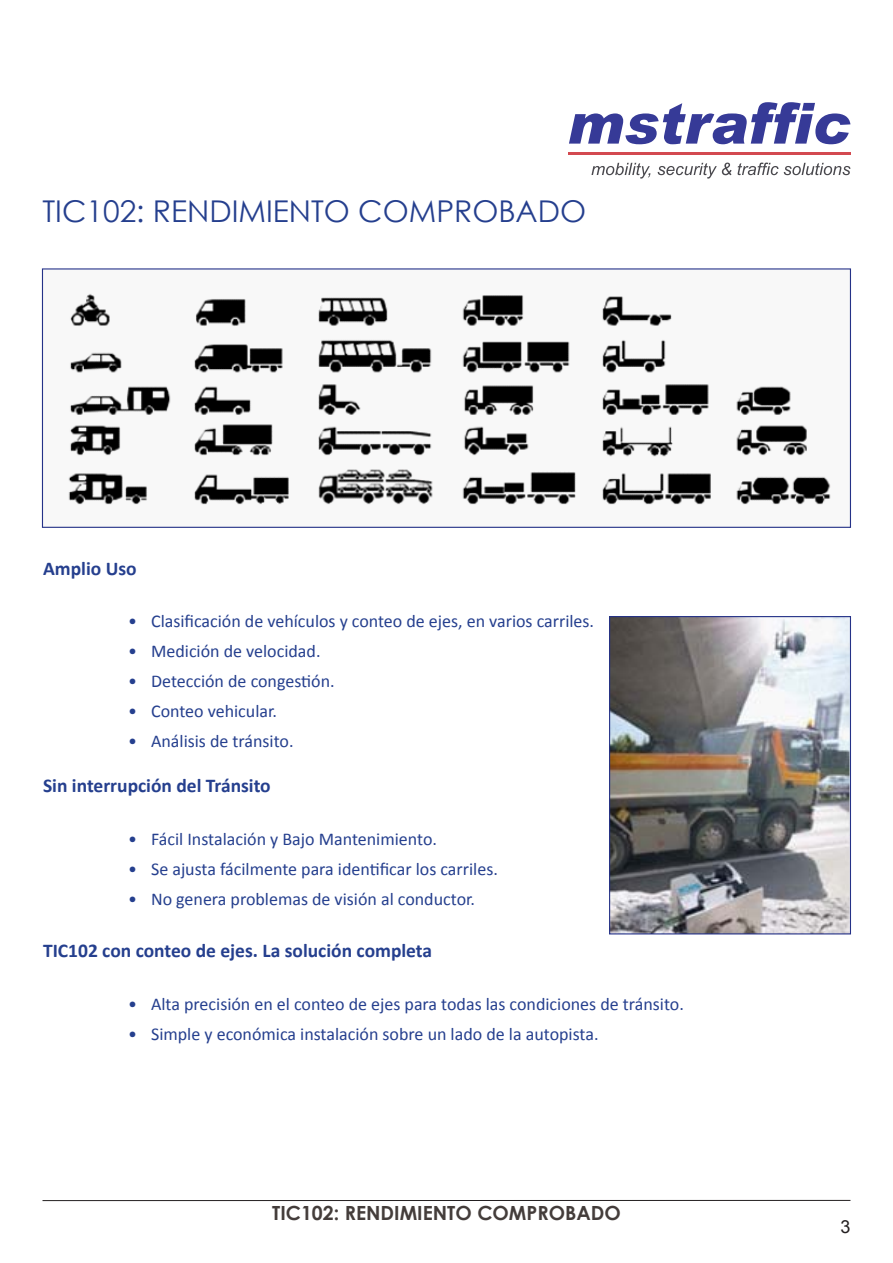
<style>
.page{position:relative;width:893px;height:1263px;background:#fff}
.page>*{position:absolute;margin:0;border:0;box-sizing:border-box;transform-origin:0 0}
.t1{font:30px "Century Gothic";color:#253f8e}
.t2{font:700 19.5px "Calibri";color:#253f8e}
.t3{font:700 19.5px "Century Gothic";color:#443d3b}
.t4{font:18px "Calibri";color:#253f8e}
.t5{font:18px "Arial";color:#231f20}
</style>
<div class="page">
<hr style="left:43px;top:1200px;width:807px;height:1px;background:#231f20">
<svg style="left:569px;top:102px;width:281px;height:42px"></svg>
<svg style="left:591px;top:163px;width:59px;height:16px"></svg>
<svg style="left:658px;top:163px;width:74px;height:16px"></svg>
<svg style="left:738px;top:163px;width:40px;height:12px"></svg>
<svg style="left:784px;top:163px;width:66px;height:12px"></svg>
<hr style="left:568px;top:153px;width:282px;height:2px;background:#d34950">
<img style="left:68px;top:293px;width:763px;height:212px">
<div style="left:42px;top:268px;width:809px;height:260px;border:1px solid #253288"></div>
<img style="left:611px;top:618px;width:238px;height:314px">
<div style="left:609px;top:616px;width:242px;height:318px;border:1px solid #253288"></div>
<p class="t1" style="left:42px;top:191px;width:545px">TIC102: RENDIMIENTO COMPROBADO</p>
<p class="t2" style="left:43px;top:556px;width:95px">Amplio Uso</p>
<p class="t4" style="left:128px;top:610px;width:468px">• Clasificación de vehículos y conteo de ejes, en varios carriles.</p>
<p class="t4" style="left:128px;top:640px;width:194px">• Medición de velocidad.</p>
<p class="t4" style="left:128px;top:670px;width:208px">• Detección de congestión.</p>
<p class="t4" style="left:128px;top:700px;width:151px">• Conteo vehicular.</p>
<p class="t4" style="left:128px;top:730px;width:167px">• Análisis de tránsito.</p>
<p class="t2" style="left:43px;top:774px;width:229px">Sin interrupción del Tránsito</p>
<p class="t4" style="left:128px;top:828px;width:310px">• Fácil Instalación y Bajo Mantenimiento.</p>
<p class="t4" style="left:128px;top:858px;width:371px">• Se ajusta fácilmente para identificar los carriles.</p>
<p class="t4" style="left:128px;top:888px;width:349px">• No genera problemas de visión al conductor.</p>
<p class="t2" style="left:43px;top:939px;width:391px">TIC102 con conteo de ejes. La solución completa</p>
<p class="t4" style="left:128px;top:993px;width:557px">• Alta precisión en el conteo de ejes para todas las condiciones de tránsito.</p>
<p class="t4" style="left:128px;top:1023px;width:472px">• Simple y económica instalación sobre un lado de la autopista.</p>
<p class="t3" style="left:272px;top:1198px;width:350px">TIC102: RENDIMIENTO COMPROBADO</p>
<p class="t5" style="left:840px;top:1215px;width:12px">3</p>
</div>
